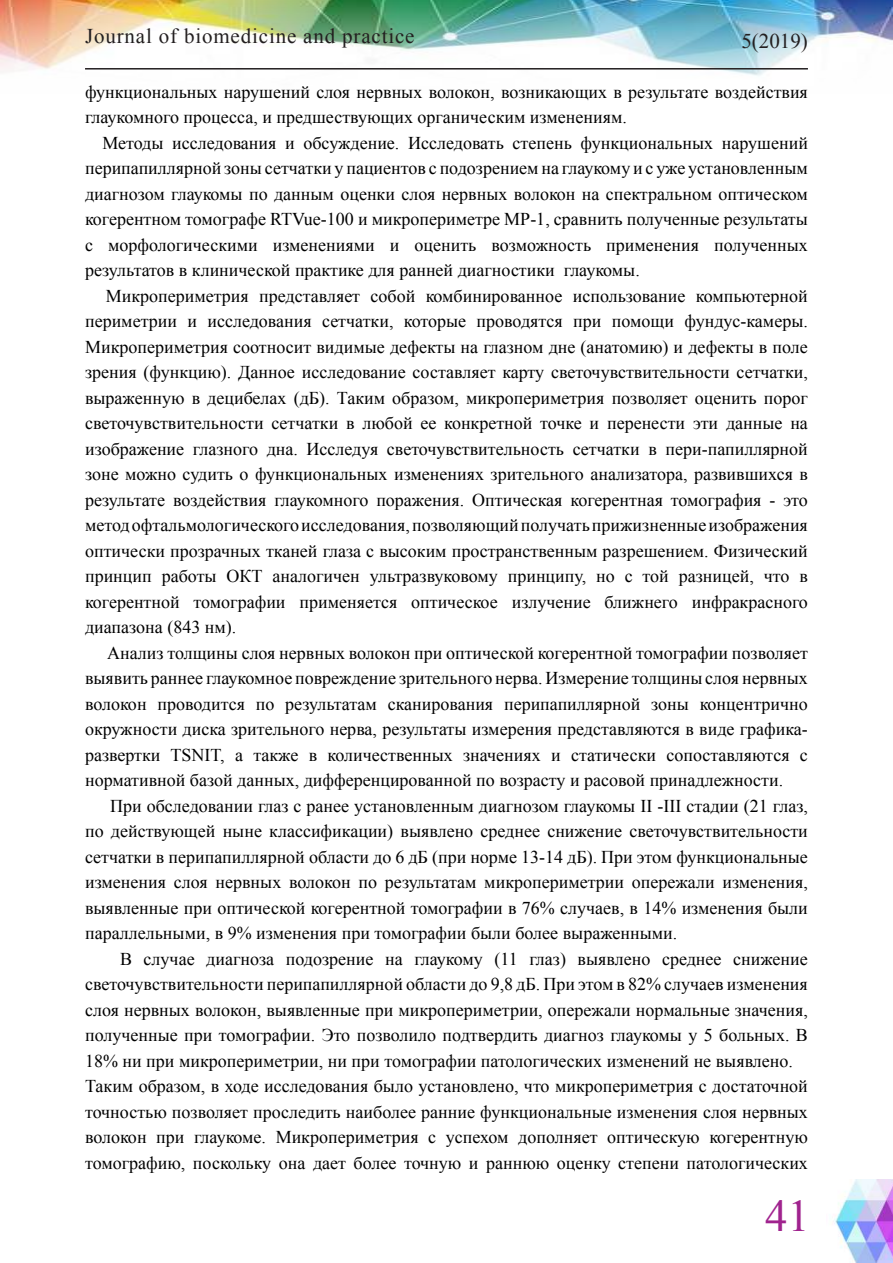
<style>
.page{position:relative;width:893px;height:1263px;background:#fff}
.page>*{position:absolute;margin:0;border:0;box-sizing:border-box;transform-origin:0 0}
.t1{font:45px "Times New Roman";color:#a0238e}
.t2{font:21px "Times New Roman";letter-spacing:.04em;color:#231f20}
.t3{font:18px/25.5px "Times New Roman";color:#000;text-align:justify}
</style>
<div class="page">
<img style="left:0;top:0;width:893px;height:76px">
<hr style="left:85px;top:68px;width:723px;height:2px;background:#231f20">
<img style="left:834px;top:1179px;width:59px;height:84px">
<p class="t2" style="left:85px;top:22px;width:331px">Journal of biomedicine and practice</p>
<p class="t2" style="left:741px;top:26px;width:68px">5(2019)</p>
<p class="t3" style="left:85px;top:78px;width:724px">функциональных нарушений слоя нервных волокон, возникающих в результате воздействия глаукомного процесса, и предшествующих органическим изменениям.</p>
<p class="t3" style="left:85px;top:129px;width:724px;text-indent:17px">Методы исследования и обсуждение. Исследовать степень функциональных нарушений перипапиллярной зоны сетчатки у пациентов с подозрением на глаукому и с уже установленным диагнозом глаукомы по данным оценки слоя нервных волокон на спектральном оптическом когерентном томографе RTVue-100 и микропериметре МР-1, сравнить полученные результаты с морфологическими изменениями и оценить возможность применения полученных результатов в клинической практике для ранней диагностики глаукомы.</p>
<p class="t3" style="left:85px;top:282px;width:724px;text-indent:21px">Микропериметрия представляет собой комбинированное использование компьютерной периметрии и исследования сетчатки, которые проводятся при помощи фундус-камеры.<br>Микропериметрия соотносит видимые дефекты на глазном дне (анатомию) и дефекты в поле зрения (функцию). Данное исследование составляет карту светочувствительности сетчатки, выраженную в децибелах (дБ). Таким образом, микропериметрия позволяет оценить порог светочувствительности сетчатки в любой ее конкретной точке и перенести эти данные на изображение глазного дна. Исследуя светочувствительность сетчатки в пери-папиллярной зоне можно судить о функциональных изменениях зрительного анализатора, развившихся в результате воздействия глаукомного поражения. Оптическая когерентная томография - это метод офтальмологического исследования, позволяющий получать прижизненные изображения оптически прозрачных тканей глаза с высоким пространственным разрешением. Физический принцип работы ОКТ аналогичен ультразвуковому принципу, но с той разницей, что в когерентной томографии применяется оптическое излучение ближнего инфракрасного диапазона (843 нм).</p>
<p class="t3" style="left:85px;top:639px;width:724px;text-indent:22px">Анализ толщины слоя нервных волокон при оптической когерентной томографии позволяет выявить раннее глаукомное повреждение зрительного нерва. Измерение толщины слоя нервных волокон проводится по результатам сканирования перипапиллярной зоны концентрично окружности диска зрительного нерва, результаты измерения представляются в виде графика&shy;развертки TSNIT, а также в количественных значениях и статически сопоставляются с нормативной базой данных, дифференцированной по возрасту и расовой принадлежности.</p>
<p class="t3" style="left:85px;top:792px;width:724px;text-indent:25px">При обследовании глаз с ранее установленным диагнозом глаукомы II -III стадии (21 глаз, по действующей ныне классификации) выявлено среднее снижение светочувствительности сетчатки в перипапиллярной области до 6 дБ (при норме 13-14 дБ). При этом функциональные изменения слоя нервных волокон по результатам микропериметрии опережали изменения, выявленные при оптической когерентной томографии в 76% случаев, в 14% изменения были параллельными, в 9% изменения при томографии были более выраженными.</p>
<p class="t3" style="left:85px;top:945px;width:724px;text-align:left;text-indent:35px">В случае диагноза подозрение на глаукому (11 глаз) выявлено среднее снижение светочувствительности перипапиллярной области до 9,8 дБ. При этом в 82% случаев изменения слоя нервных волокон, выявленные при микропериметрии, опережали нормальные значения, полученные при томографии. Это позволило подтвердить диагноз глаукомы у 5 больных. В 18% ни при микропериметрии, ни при томографии патологических изменений не выявлено.<br>Таким образом, в ходе исследования было установлено, что микропериметрия с достаточной точностью позволяет проследить наиболее ранние функциональные изменения слоя нервных волокон при глаукоме. Микропериметрия с успехом дополняет оптическую когерентную томографию, поскольку она дает более точную и раннюю оценку степени патологических</p>
<h1 class="t1" style="left:765px;top:1186px;width:46px">41</h1>
</div>
